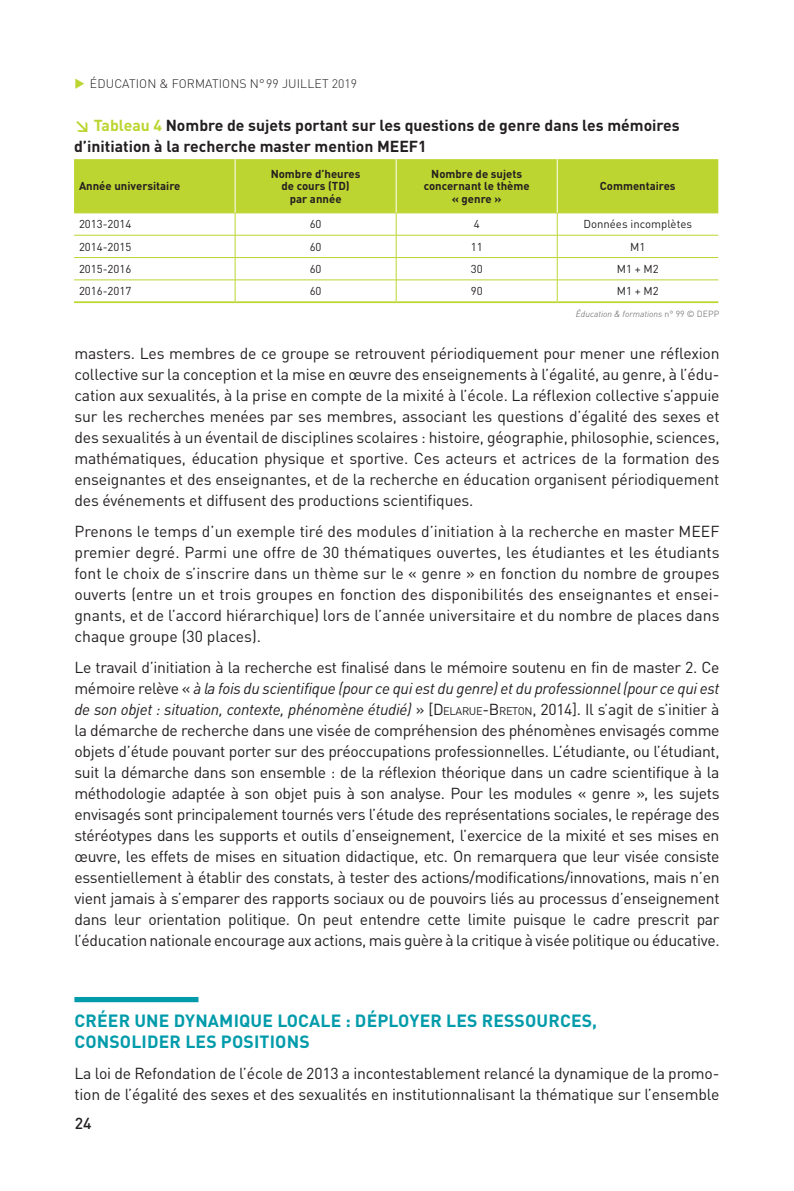
<style>
.page{position:relative;width:794px;height:1191px;background:#fff}
.page>*{position:absolute;margin:0;border:0;box-sizing:border-box;transform-origin:0 0}
.t1{font:700 17.5px/21px "DINOT";letter-spacing:.01em;color:#009baa}
.t2{font:15.75px/21px "DINOT";letter-spacing:-.01em;color:#231f20;text-align:justify}
.t3{font:700 15.75px/21px "DINOT";color:#231f20}
.t4{font:500 15.75px "DINOT";color:#231f20}
.t5{font:300 12.25px "DINOT";letter-spacing:.01em;color:#231f20}
.t6{font:700 11.38px/12.2px "DINOT";color:#231f20;text-align:center}
.t7{font:11.38px "DINOT";color:#231f20}
.t8{font:italic 300 8.75px "DINOT";color:#57585a}
.s1{color:#bcd531}
.s2{font-style:normal}
.s3{font-style:italic}
.s4{font-style:inherit}
.s5{font-size:11.03px}
</style>
<div class="page">
<div style="left:74px;top:997px;width:124px;height:5px;background:#009baa"></div>
<svg style="left:74px;top:159px;width:644px;height:142px"></svg>
<hr style="left:74px;top:301px;width:161px;height:2px;background:#bcd531">
<hr style="left:235px;top:301px;width:161px;height:2px;background:#bcd531">
<hr style="left:396px;top:301px;width:161px;height:2px;background:#bcd531">
<hr style="left:557px;top:301px;width:161px;height:2px;background:#bcd531">
<hr style="left:235px;top:159px;width:1px;height:54px;background:#fff">
<hr style="left:396px;top:159px;width:1px;height:54px;background:#fff">
<hr style="left:557px;top:159px;width:1px;height:54px;background:#fff">
<p class="t5" style="left:74px;top:76px;width:284px"><span class="s1">◆</span> ÉDUCATION &amp; FORMATIONS N°99 JUILLET 2019</p>
<p class="t3" style="left:74px;top:114px;width:607px"><span class="s1">↘ Tableau 4</span> Nombre de sujets portant sur les questions de genre dans les mémoires d’initiation à la recherche master mention MEEF1</p>
<p class="t6" style="left:79px;top:180px;width:103px">Année universitaire</p>
<p class="t6" style="left:271px;top:167px;width:91px">Nombre d’heures de cours (TD)<br>par année</p>
<p class="t6" style="left:424px;top:167px;width:107px">Nombre de sujets concernant le thème « genre »</p>
<p class="t6" style="left:600px;top:180px;width:77px">Commentaires</p>
<p class="t7" style="left:79px;top:217px;width:54px">2013-2014</p>
<p class="t7" style="left:310px;top:217px;width:13px">60</p>
<p class="t7" style="left:474px;top:217px;width:7px">4</p>
<p class="t7" style="left:583px;top:217px;width:110px">Données incomplètes</p>
<p class="t7" style="left:79px;top:239px;width:54px">2014-2015</p>
<p class="t7" style="left:310px;top:239px;width:13px">60</p>
<p class="t7" style="left:471px;top:239px;width:13px">11</p>
<p class="t7" style="left:630px;top:239px;width:17px">M1</p>
<p class="t7" style="left:79px;top:262px;width:54px">2015-2016</p>
<p class="t7" style="left:310px;top:262px;width:13px">60</p>
<p class="t7" style="left:471px;top:262px;width:13px">30</p>
<p class="t7" style="left:617px;top:262px;width:44px">M1 + M2</p>
<p class="t7" style="left:79px;top:284px;width:54px">2016-2017</p>
<p class="t7" style="left:310px;top:284px;width:13px">60</p>
<p class="t7" style="left:471px;top:284px;width:13px">90</p>
<p class="t7" style="left:617px;top:284px;width:44px">M1 + M2</p>
<p class="t8" style="left:576px;top:308px;width:145px">Éducation &amp; formations <span class="s2">n° 99 © DEPP</span></p>
<p class="t2" style="left:74px;top:343px;width:646px">masters. Les membres de ce groupe se retrouvent périodiquement pour mener une réflexion collective sur la conception et la mise en œuvre des enseignements à l’égalité, au genre, à l’édu&shy;cation aux sexualités, à la prise en compte de la mixité à l’école. La réflexion collective s’appuie sur les recherches menées par ses membres, associant les questions d’égalité des sexes et des sexualités à un éventail de disciplines scolaires : histoire, géographie, philosophie, sciences, mathématiques, éducation physique et sportive. Ces acteurs et actrices de la formation des enseignantes et des enseignantes, et de la recherche en éducation organisent périodiquement des événements et diffusent des productions scientifiques.</p>
<p class="t2" style="left:74px;top:521px;width:646px">Prenons le temps d’un exemple tiré des modules d’initiation à la recherche en master MEEF premier degré. Parmi une offre de 30 thématiques ouvertes, les étudiantes et les étudiants font le choix de s’inscrire dans un thème sur le « genre » en fonction du nombre de groupes ouverts (entre un et trois groupes en fonction des disponibilités des enseignantes et ensei&shy;gnants, et de l’accord hiérarchique) lors de l’année universitaire et du nombre de places dans chaque groupe (30 places).</p>
<p class="t2" style="left:74px;top:657px;width:647px">Le travail d’initiation à la recherche est finalisé dans le mémoire soutenu en fin de master 2. Ce mémoire relève « <span class="s3">à la fois du scientifique (pour ce qui est du genre) et du professionnel (pour ce qui est de son objet : situation, contexte, phénomène étudié)</span> » [<span class="s4">D</span><span class="s5">ELARUE</span>-<span class="s4">B</span><span class="s5">RETON</span>, 2014]. Il s’agit de s’initier à la démarche de recherche dans une visée de compréhension des phénomènes envisagés comme objets d’étude pouvant porter sur des préoccupations professionnelles. L’étudiante, ou l’étudiant, suit la démarche dans son ensemble : de la réflexion théorique dans un cadre scientifique à la méthodologie adaptée à son objet puis à son analyse. Pour les modules « genre », les sujets envisagés sont principalement tournés vers l’étude des représentations sociales, le repérage des stéréotypes dans les supports et outils d’enseignement, l’exercice de la mixité et ses mises en œuvre, les effets de mises en situation didactique, etc. On remarquera que leur visée consiste essentiellement à établir des constats, à tester des actions/modifications/innovations, mais n’en vient jamais à s’emparer des rapports sociaux ou de pouvoirs liés au processus d’enseignement dans leur orientation politique. On peut entendre cette limite puisque le cadre prescrit par l’éducation nationale encourage aux actions, mais guère à la critique à visée politique ou éducative.</p>
<p class="t1" style="left:74px;top:1009px;width:524px">CRÉER UNE DYNAMIQUE LOCALE : DÉPLOYER LES RESSOURCES,<br>CONSOLIDER LES POSITIONS</p>
<p class="t2" style="left:74px;top:1062px;width:646px">La loi de Refondation de l’école de 2013 a incontestablement relancé la dynamique de la promo&shy;tion de l’égalité des sexes et des sexualités en institutionnalisant la thématique sur l’ensemble</p>
<p class="t4" style="left:75px;top:1112px;width:18px">24</p>
</div>
